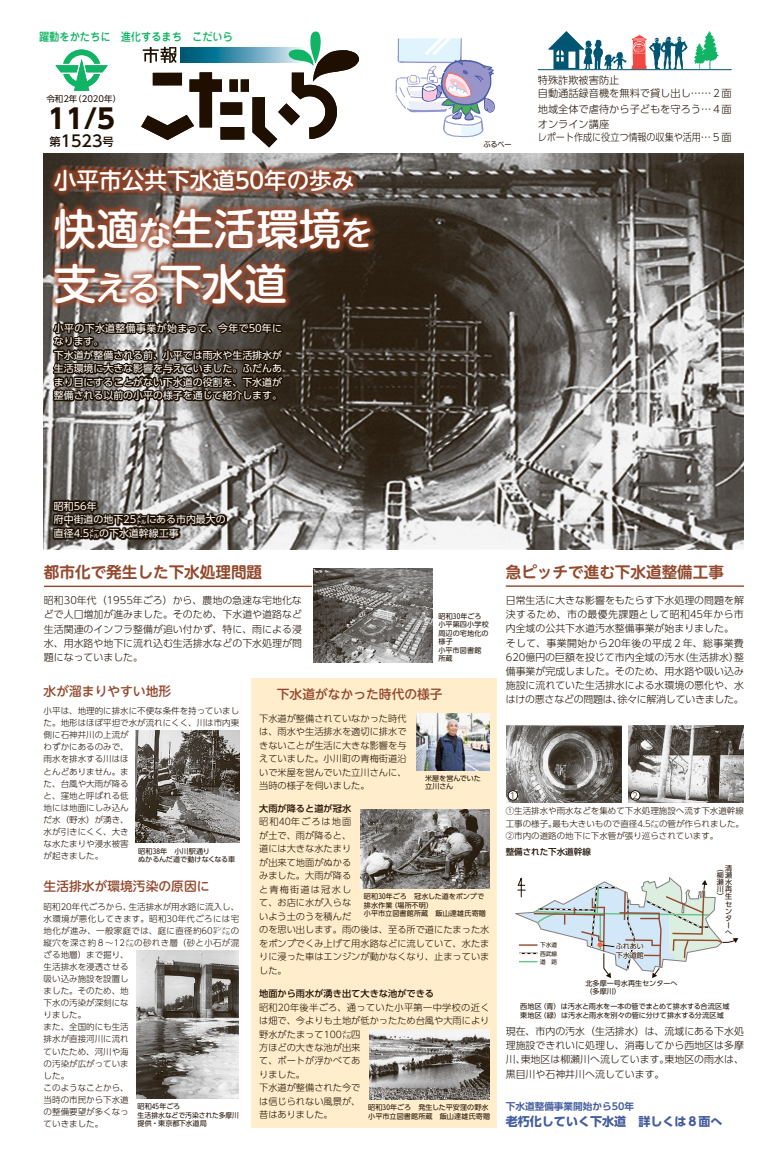
<style>
.page{position:relative;width:774px;height:1151px;background:#fff}
.page>*{position:absolute;margin:0;border:0;box-sizing:border-box;transform-origin:0 0}
.t1{font:500 42.5px/55.3px "UD Shin M Go Pr 6";color:#fff}
.t2{font:700 26.9px "UD Shin Go Pr 6";color:#1e0f00}
.t3{font:500 22.7px "UD Shin M Go Pr 6";color:#fff}
.t4{font:500 15.9px "UD Shin Go Pr 6";color:#1e0f00}
.t5{font:700 15.6px "UD Shin M Go Pr 6 De";color:#934a2e}
.t6{font:500 12.8px "UD Shin M Go Pr 6";color:#934a2e}
.t7{font:700 12px "UD Shin Go Pr 6";color:#445d9e}
.t8{font:500 11.3px "Jun 34 Pro";color:#10b464;scale:.9 1}
.t9{font:500 11.3px "UD Shin Go Pr 6";color:#1e0f00}
.t10{font:300 10.2px/13px "UD Shin Go Pr 6";color:#1e0f00}
.t11{font:300 9.9px/14.2px "UD Shin Go Pr 6";color:#1e0f00;text-align:justify}
.t12{font:9.9px/13.5px "UD Shin Go Pr 6";color:#fff}
.t13{font:300 9.9px "UD Shin Go Pr 6";letter-spacing:.035em;color:#1e0f00}
.t14{font:300 9.9px "UD Shin Go Pr 6";letter-spacing:-.02em;color:#1e0f00}
.t15{font:700 9.6px "UD Shin Go Pr 6 De";color:#445d9e}
.t16{font:300 9.2px/13.5px "UD Shin Go Pr 6";color:#1e0f00}
.t17{font:500 9.2px "UD Shin Go Pr 6";color:#1e0f00}
.t18{font:300 8.5px/12.1px "UD Shin Go Pr 6";color:#1e0f00}
.t19{font:8.5px "UD Shin Go Pr 6";color:#1e0f00}
.t20{font:500 8.5px "UD Shin Go Pr 6";color:#1e0f00}
.t21{font:7.1px/8.5px "UD Shin Go Pr 6";letter-spacing:.01em;color:#1e0f00}
.t22{font:7.1px "UD Shin Go Pr 6";letter-spacing:-.01em;color:#1e0f00}
.t23{font:7.1px "Shin M Go Pr 6";color:#1e0f00}
.t24{font:5.7px/8.3px "UD Shin Go Pr 6";color:#1e0f00;text-align:justify}
.s1{font-size:34px}
</style>
<div class="page">
<img style="left:44px;top:153px;width:700px;height:397px">
<div style="left:48px;top:164px;width:329px;height:147px;background:#a74523;opacity:.7"></div>
<svg style="left:50px;top:237px;width:236px;height:276px"></svg>
<svg style="left:52px;top:499px;width:175px;height:41px"></svg>
<hr style="left:44px;top:586px;width:268px;height:1px;background:#934a2e">
<img style="left:314px;top:569px;width:119px;height:93px">
<hr style="left:506px;top:585px;width:238px;height:2px;background:#934a2e">
<svg style="left:515px;top:877px;width:223px;height:101px"></svg>
<img style="left:506px;top:725px;width:115px;height:77px">
<div style="left:508px;top:791px;width:10px;height:9px;background:#fff;border-radius:50%"></div>
<div style="left:508px;top:790px;width:10px;height:10px;border:1px solid #1e0f00;border-radius:50%"></div>
<img style="left:628px;top:726px;width:116px;height:76px">
<div style="left:630px;top:791px;width:10px;height:9px;background:#fff;border-radius:50%"></div>
<div style="left:630px;top:790px;width:10px;height:10px;border:1px solid #1e0f00;border-radius:50%"></div>
<img style="left:136px;top:731px;width:103px;height:112px">
<img style="left:136px;top:951px;width:103px;height:147px">
<div style="left:251px;top:678px;width:245px;height:450px;background:#ffedcc"></div>
<img style="left:416px;top:714px;width:73px;height:57px">
<img style="left:370px;top:1029px;width:119px;height:71px">
<img style="left:360px;top:809px;width:129px;height:79px">
<svg style="left:141px;top:32px;width:218px;height:115px"></svg>
<svg style="left:395px;top:38px;width:100px;height:99px"></svg>
<svg style="left:55px;top:50px;width:53px;height:41px"></svg>
<svg style="left:694px;top:31px;width:24px;height:38px"></svg>
<svg style="left:548px;top:31px;width:139px;height:38px"></svg>
<hr style="left:538px;top:69px;width:194px;height:1px;background:#005572">
<h3 class="t8" style="left:39px;top:28px;width:217px">躍動をかたちに　進化するまち　こだいら</h3>
<p class="t19" style="left:46px;top:92px;width:76px">令和２（年 20２０年）</p>
<h2 class="t2" style="left:48px;top:97px;width:68px">1１/５</h2>
<h3 class="t9" style="left:103px;top:132px;width:13px">号</h3>
<h3 class="t4" style="left:61px;top:128px;width:43px">152３</h3>
<h3 class="t9" style="left:49px;top:132px;width:13px">第</h3>
<h3 class="t3" style="left:54px;top:162px;width:183px">小平市公共下水道</h3>
<h1 class="t1" style="left:54px;top:199px;width:321px">快適<span class="s1">な</span>生活環境<span class="s1">を</span>支<span class="s1">える</span>下水道</h1>
<p class="t12" style="left:54px;top:321px;width:230px">小平の下水道整備事業が始まって、今年で５０年になります。<br>下水道が整備される前、小平では雨水や生活排水が生活環境に大きな影響を与えていました。ふだんあまり目にすることがない下水道の役割を、下水道が整備される以前の小平の様子を通じて紹介します。</p>
<h3 class="t3" style="left:264px;top:162px;width:92px">年の歩み</h3>
<h3 class="t3" style="left:231px;top:162px;width:39px">５０</h3>
<p class="t12" style="left:54px;top:499px;width:173px">昭和５６年<br>府中街道の地下２５㍍にある市内最大の直径４．５㍍の下水道幹線工事</p>
<h3 class="t5" style="left:44px;top:559px;width:220px">都市化で発生した下水処理問題</h3>
<p class="t10" style="left:538px;top:74px;width:195px">特殊詐欺被害防止<br>自動通話録音機を無料で貸し出し……２面</p>
<p class="t23" style="left:483px;top:138px;width:30px">ぶるべー</p>
<p class="t10" style="left:538px;top:102px;width:195px">地域全体で虐待から子どもを守ろう…４面</p>
<p class="t10" style="left:538px;top:118px;width:195px">オンライン講座<br>レポート作成に役立つ情報の収集や活用…５面</p>
<h3 class="t5" style="left:506px;top:559px;width:220px">急ピッチで進む下水道整備工事</h3>
<p class="t11" style="left:44px;top:593px;width:259px">昭和３０年代（１９５５年ごろ）から、農地の急速な宅地化などで人口増加が進みました。そのため、下水道や道路など生活関連のインフラ整備が追い付かず、特に、雨による浸水、用水路や地下に流れ込む生活排水などの下水処理が問題になっていました。</p>
<p class="t21" style="left:438px;top:612px;width:52px">昭和３０年ごろ小平第四小学校周辺の宅地化の様子<br>小平市図書館所蔵</p>
<h3 class="t6" style="left:44px;top:680px;width:129px">水が溜まりやすい地形</h3>
<p class="t18" style="left:44px;top:705px;width:197px">小平は、地理的に排水に不便な条件を持っていました。地形はほぼ平坦で水が流れにくく、川は市内東側に石神井川の上流が<br>わずかにあるのみで、<br>雨水を排水する川はほ<br>とんどありません。ま<br>た、台風や大雨が降る<br>と、窪地と呼ばれる低<br>地には地面にしみ込ん<br>だ水（野水）が湧き、<br>水が引きにくく、大き<br>な水たまりや浸水被害</p>
<p class="t21" style="left:138px;top:847px;width:73px">昭和３８年　小川駅通り</p>
<p class="t18" style="left:44px;top:849px;width:61px">が起きました。</p>
<p class="t21" style="left:138px;top:855px;width:99px">ぬかるんだ道で動けなくなる車</p>
<h3 class="t6" style="left:44px;top:876px;width:167px">生活排水が環境汚染の原因に</h3>
<p class="t18" style="left:129px;top:900px;width:112px">生活排水が用水路に流入し、</p>
<p class="t18" style="left:44px;top:900px;width:197px">昭和２０年代ごろから、<br>水環境が悪化してきます。昭和３０年代ごろには宅地化が進み、一般家庭では、庭に直径約６０㌢㍍の縦穴を深さ約８〜１２㍍の砂れき層（砂と小石が混ざる地層）まで掘り、<br>生活排水を浸透させる<br>吸い込み施設を設置し<br>ました。そのため、地<br>下水の汚染が深刻にな<br>りました。<br>また、全国的にも生活<br>排水が直接河川に流れ<br>ていたため、河川や海<br>の汚染が広がっていま<br>した。<br>このようなことから、<br>当時の市民から下水道<br>の整備要望が多くなっ<br>ていきました。</p>
<p class="t21" style="left:137px;top:1102px;width:103px">昭和４５年ごろ<br>生活排水などで汚染された多摩川提供・東京都下水道局</p>
<h3 class="t6" style="left:277px;top:683px;width:167px">下水道がなかった時代の様子</h3>
<p class="t16" style="left:259px;top:711px;width:149px;text-align:justify">下水道が整備されていなかった時代は、雨水や生活排水を適切に排水できないことが生活に大きな影響を与えていました。小川町の青梅街道沿いで米屋を営んでいた立川さんに、</p>
<p class="t22" style="left:425px;top:772px;width:57px">米屋を営んでいた</p>
<p class="t16" style="left:259px;top:778px;width:112px">当時の様子を伺いました。</p>
<p class="t21" style="left:425px;top:782px;width:30px">立川さん</p>
<p class="t17" style="left:259px;top:801px;width:94px">大雨が降ると道が冠水</p>
<p class="t16" style="left:259px;top:815px;width:232px">昭和４０年ごろは地面<br>が土で、雨が降ると、<br>道には大きな水たまり<br>が出来て地面がぬかる<br>みました。大雨が降る<br>と青梅街道は冠水し<br>て、お店に水が入らな<br>いよう土のうを積んだ<br>のを思い出します。雨の後は、至る所で道にたまった水をポンプでくみ上げて用水路などに流していて、水たまりに浸った車はエンジンが動かなくなり、止まっていました。</p>
<p class="t21" style="left:390px;top:892px;width:95px;text-indent:-26px">昭和３０年ごろ　冠水した道をポンプで（場所不明(</p>
<p class="t21" style="left:364px;top:901px;width:124px">排水作業<br>小平市立図書館所蔵　飯山達雄氏寄贈</p>
<p class="t17" style="left:259px;top:986px;width:177px">地面から雨水が湧き出て大きな池ができる</p>
<p class="t16" style="left:259px;top:1000px;width:232px">昭和２０年後半ごろ、通っていた小平第一中学校の近くは畑で、今よりも土地が低かったため台風や大雨により野水がたまって１００㍍四<br>方ほどの大きな池が出来<br>て、ボートが浮かべてあ<br>りました。<br>下水道が整備された今で<br>は信じられない風景が、</p>
<p class="t21" style="left:368px;top:1103px;width:122px">昭和３０年ごろ　発生した平安窪の野水</p>
<p class="t16" style="left:259px;top:1108px;width:75px">昔はありました。</p>
<p class="t21" style="left:368px;top:1112px;width:124px">小平市立図書館所蔵　飯山達雄氏寄贈</p>
<p class="t11" style="left:506px;top:593px;width:240px">日常生活に大きな影響をもたらす下水処理の問題を解</p>
<p class="t13" style="left:506px;top:606px;width:240px">決するため、市の最優先課題として昭和４５年から市</p>
<p class="t11" style="left:506px;top:621px;width:230px">内全域の公共下水道汚水整備事業が始まりました。</p>
<p class="t13" style="left:506px;top:635px;width:240px">そして、事業開始から２０年後の平成２年、総事業費</p>
<p class="t11" style="left:679px;top:649px;width:66px">（生活排水整）</p>
<p class="t11" style="left:506px;top:649px;width:180px">６２０億円の巨額を投じて市内全域の汚水</p>
<p class="t11" style="left:506px;top:664px;width:240px">備事業が完成しました。そのため、用水路や吸い込み</p>
<p class="t11" style="left:506px;top:678px;width:240px">施設に流れていた生活排水による水環境の悪化や、水</p>
<p class="t14" style="left:617px;top:691px;width:128px">徐々に解消していきました。</p>
<p class="t14" style="left:506px;top:691px;width:118px">はけの悪さなどの問題は、</p>
<p class="t18" style="left:508px;top:789px;width:10px">１</p>
<p class="t18" style="left:631px;top:789px;width:10px">２</p>
<p class="t18" style="left:506px;top:805px;width:240px;text-align:right">①生活排水や雨水などを集めて下水処理施設へ流す下水道幹線最も大きいもので直径４．５㍍の管が作られました。</p>
<p class="t18" style="left:506px;top:817px;width:214px">工事の様子。<br>②市内の道路の地下に下水管が張り巡らされています。</p>
<p class="t20" style="left:506px;top:845px;width:87px">整備された下水道幹線</p>
<p class="t24" style="left:540px;top:941px;width:19px">下水道西武線道　路</p>
<p class="t21" style="left:616px;top:942px;width:30px">ふれあい下水道館</p>
<p class="t21" style="left:585px;top:979px;width:94px">北多摩一号水再生センターへ（多摩川(</p>
<p class="t21" style="left:717px;top:864px;width:17px">（清</p>
<p class="t21" style="left:725px;top:900px;width:8px;line-height:7.1px">センターへ</p>
<p class="t21" style="left:717px;top:872px;width:17px;line-height:7.1px;text-align:justify">柳瀬瀬水川再</p>
<p class="t21" style="left:717px;top:892px;width:17px">(生</p>
<p class="t21" style="left:539px;top:1002px;width:191px">（青）は汚水と雨水を一本の管でまとめて排水する合流区域</p>
<p class="t21" style="left:540px;top:1002px;width:186px;text-indent:-19px">西地区<br>（緑）は汚水と雨水を別々の管に分けて排水する分流区域</p>
<p class="t21" style="left:520px;top:1010px;width:23px">東地区</p>
<p class="t11" style="left:506px;top:1024px;width:240px;text-align:right">現在、市内の汚水（生活排水）は、流域にある下水処理施設できれいに処理し、消毒してから西地区は多摩東地区の雨水は、</p>
<p class="t11" style="left:521px;top:1052px;width:150px">東地区は柳瀬川へ流しています。</p>
<p class="t11" style="left:506px;top:1052px;width:160px">川、<br>黒目川や石神井川へ流しています。</p>
<p class="t15" style="left:506px;top:1099px;width:130px">下水道整備事業開始から５０年</p>
<h3 class="t7" style="left:506px;top:1112px;width:218px">老朽化していく下水道　詳しくは８面へ</h3>
</div>
